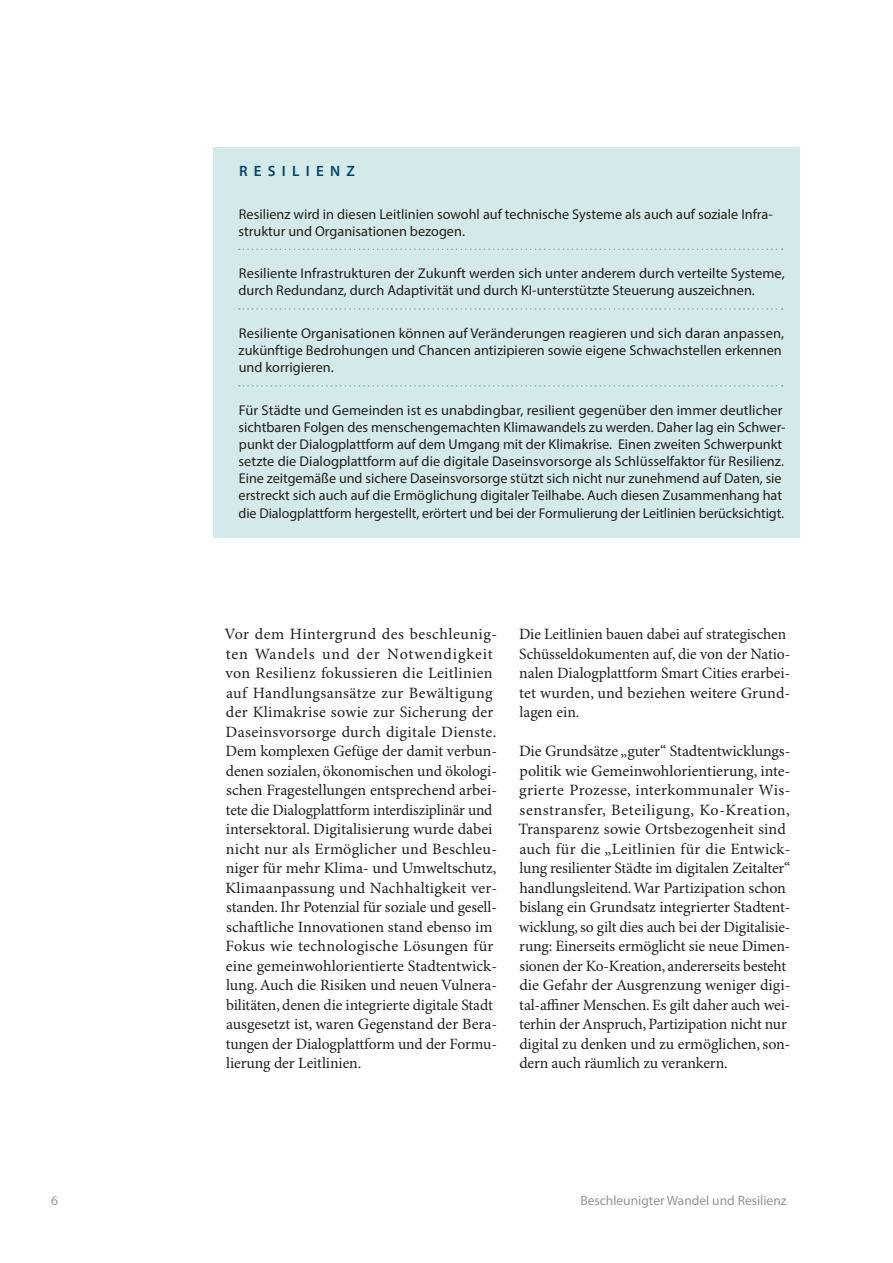
<style>
.page{position:relative;width:893px;height:1263px;background:#fff}
.page>*{position:absolute;margin:0;border:0;box-sizing:border-box;transform-origin:0 0}
.t1{font:15.75px/19.5px "Minion Pro";letter-spacing:-.005em;color:#231f20}
.t2{font:600 15px "Myriad Pro";letter-spacing:.42em;color:#00466b}
.t3{font:14.25px/17.1px "Myriad Pro";color:#231f20}
.t4{font:13.5px "Myriad Pro";color:#939598}
</style>
<div class="page">
<div style="left:213px;top:148px;width:586px;height:49px;background:#d4eaea"></div>
<div style="left:213px;top:191px;width:586px;height:65px;background:#d4eaea"></div>
<svg style="left:239px;top:248px;width:544px;height:2px"></svg>
<div style="left:213px;top:251px;width:586px;height:65px;background:#d4eaea"></div>
<svg style="left:239px;top:308px;width:544px;height:2px"></svg>
<div style="left:213px;top:310px;width:586px;height:83px;background:#d4eaea"></div>
<svg style="left:239px;top:385px;width:544px;height:2px"></svg>
<div style="left:213px;top:387px;width:586px;height:151px;background:#d4eaea"></div>
<p class="t2" style="left:239px;top:161px;width:118px">RESILIENZ</p>
<p class="t3" style="left:239px;top:205px;width:536px">Resilienz wird in diesen Leitlinien sowohl auf technische Systeme als auch auf soziale Infra&shy;struktur und Organisationen bezogen.</p>
<p class="t3" style="left:239px;top:265px;width:548px">Resiliente Infrastrukturen der Zukunft werden sich unter anderem durch verteilte Systeme, durch Redundanz, durch Adaptivität und durch KI-unterstützte Steuerung auszeichnen.</p>
<p class="t3" style="left:239px;top:325px;width:547px">Resiliente Organisationen können auf Veränderungen reagieren und sich daran anpassen, zukünftige Bedrohungen und Chancen antizipieren sowie eigene Schwachstellen erkennen und korrigieren.</p>
<p class="t3" style="left:239px;top:401px;width:548px">Für Städte und Gemeinden ist es unabdingbar, resilient gegenüber den immer deutlicher sichtbaren Folgen des menschengemachten Klimawandels zu werden. Daher lag ein Schwer&shy;punkt der Dialogplattform auf dem Umgang mit der Klimakrise. Einen zweiten Schwerpunkt setzte die Dialogplattform auf die digitale Daseinsvorsorge als Schlüsselfaktor für Resilienz.<br>Eine zeitgemäße und sichere Daseinsvorsorge stützt sich nicht nur zunehmend auf Daten, sie erstreckt sich auch auf die Ermöglichung digitaler Teilhabe. Auch diesen Zusammenhang hat die Dialogplattform hergestellt, erörtert und bei der Formulierung der Leitlinien berücksichtigt.</p>
<p class="t1" style="left:224px;top:625px;width:274px">Vor dem Hintergrund des beschleunig&shy;ten Wandels und der Notwendigkeit von Resilienz fokussieren die Leitlinien auf Handlungsansätze zur Bewältigung der Klimakrise sowie zur Sicherung der Daseinsvorsorge durch digitale Dienste.<br>Dem komplexen Gefüge der damit verbun&shy;denen sozialen, ökonomischen und ökologi&shy;schen Fragestellungen entsprechend arbei&shy;tete die Dialogplattform interdisziplinär und intersektoral. Digitalisierung wurde dabei nicht nur als Ermöglicher und Beschleu&shy;niger für mehr Klima- und Umweltschutz, Klimaanpassung und Nachhaltigkeit ver&shy;standen. Ihr Potenzial für soziale und gesell&shy;schaftliche Innovationen stand ebenso im Fokus wie technologische Lösungen für eine gemeinwohlorientierte Stadtentwick&shy;lung. Auch die Risiken und neuen Vulnera&shy;bilitäten, denen die integrierte digitale Stadt ausgesetzt ist, waren Gegenstand der Bera&shy;tungen der Dialogplattform und der Formu&shy;lierung der Leitlinien.</p>
<p class="t1" style="left:519px;top:625px;width:273px">Die Leitlinien bauen dabei auf strategischen Schüsseldokumenten auf, die von der Natio&shy;nalen Dialogplattform Smart Cities erarbei&shy;tet wurden, und beziehen weitere Grund&shy;lagen ein.</p>
<p class="t1" style="left:518px;top:742px;width:274px">Die Grundsätze „guter“ Stadtentwicklungs&shy;politik wie Gemeinwohlorientierung, inte&shy;grierte Prozesse, interkommunaler Wis&shy;senstransfer, Beteiligung, Ko-Kreation, Transparenz sowie Ortsbezogenheit sind auch für die „Leitlinien für die Entwick&shy;lung resilienter Städte im digitalen Zeitalter“ handlungsleitend. War Partizipation schon bislang ein Grundsatz integrierter Stadtent&shy;wicklung, so gilt dies auch bei der Digitalisie&shy;rung: Einerseits ermöglicht sie neue Dimen&shy;sionen der Ko-Kreation, andererseits besteht die Gefahr der Ausgrenzung weniger digi&shy;tal-affiner Menschen. Es gilt daher auch wei&shy;terhin der Anspruch, Partizipation nicht nur digital zu denken und zu ermöglichen, son&shy;dern auch räumlich zu verankern.</p>
<p class="t4" style="left:51px;top:1192px;width:8px">6</p>
<p class="t4" style="left:580px;top:1192px;width:208px">Beschleunigter Wandel und Resilienz</p>
</div>
